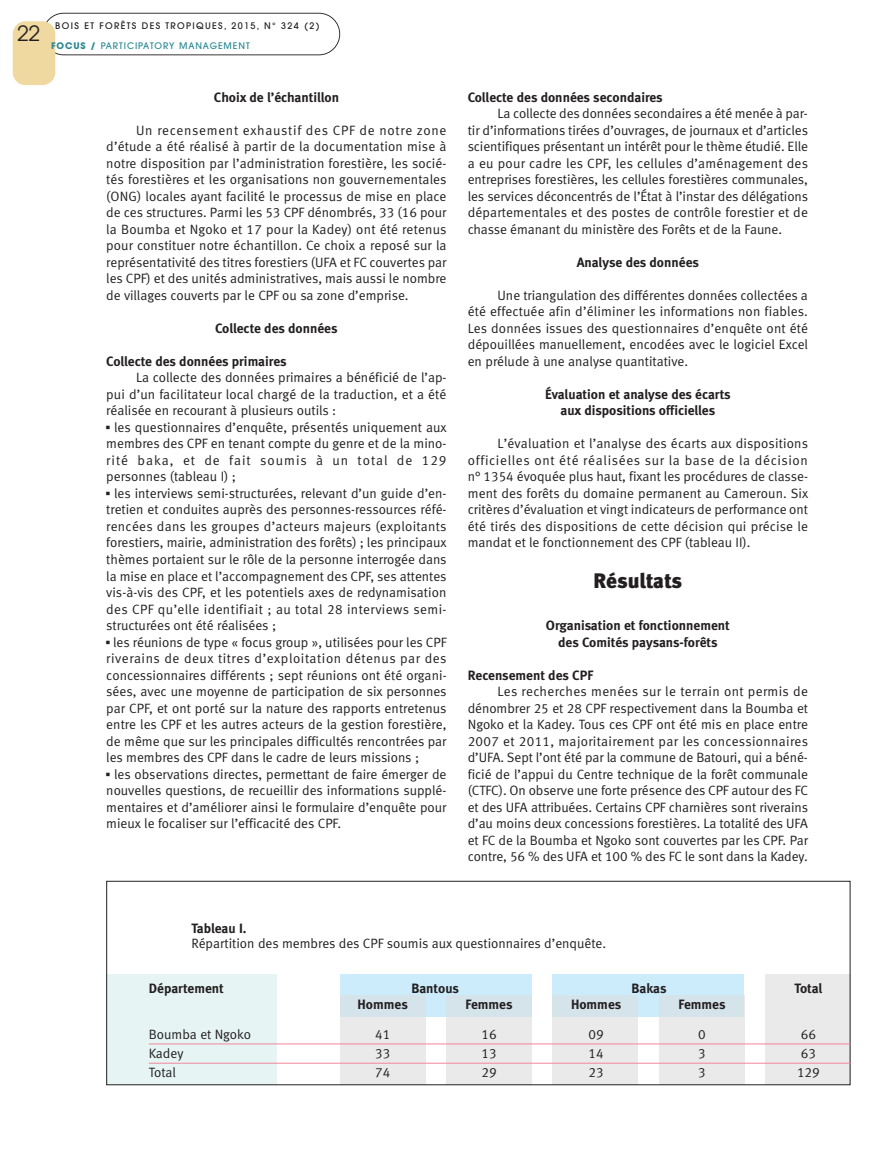
<style>
.page{position:relative;width:893px;height:1149px;background:#fff}
.page>*{position:absolute;margin:0;border:0;box-sizing:border-box;transform-origin:0 0}
.t1{font:21px "Meta Black LF";letter-spacing:-.005em;color:#231f20}
.t2{font:21px "Avant Garde";color:#231f20}
.t3{font:13.5px/16.5px "Meta Normal LF";color:#231f20;text-align:justify}
.t4{font:13.5px/16.5px "Meta Bold LF";color:#231f20;text-align:center}
.t5{font:500 9px/19.6px "Avant Garde";letter-spacing:.15em;color:#231f20}
.s1{font-weight:700;color:#2c8993}
.s2{color:#2c8993}
.s3{font-family:"Universal Newswith Comm Pi"}
</style>
<div class="page">
<svg style="left:46px;top:13px;width:294px;height:42px"></svg>
<div style="left:13px;top:21px;width:42px;height:64px;background:#f0d9a0;border-radius:13px"></div>
<div style="left:340px;top:974px;width:191px;height:42px;background:#ccecfb"></div>
<div style="left:553px;top:974px;width:191px;height:42px;background:#ccecfb"></div>
<div style="left:106px;top:974px;width:170px;height:110px;background:#e6f4f4"></div>
<div style="left:340px;top:995px;width:85px;height:89px;background:#dcdddf;opacity:.6"></div>
<div style="left:446px;top:995px;width:85px;height:89px;background:#dcdddf;opacity:.6"></div>
<div style="left:553px;top:995px;width:85px;height:89px;background:#dcdddf;opacity:.6"></div>
<div style="left:659px;top:995px;width:85px;height:89px;background:#dcdddf;opacity:.6"></div>
<div style="left:765px;top:974px;width:85px;height:110px;background:#eaeaeb"></div>
<div style="left:106px;top:880px;width:744px;height:204px;border:1px solid #231f20"></div>
<hr style="left:149px;top:1043px;width:701px;height:1px;background:#f3869a">
<hr style="left:149px;top:1062px;width:701px;height:1px;background:#f3869a">
<h1 class="t2" style="left:17px;top:26px;width:25px">22</h1>
<p class="t5" style="left:51px;top:17px;width:270px;text-indent:4px">BOIS ET FORÊTS DES TROPIQUES, 2015, N° 324 (2)<br><span class="s1">FOCUS /</span> <span class="s2">PARTICIPATORY MANAGEMENT</span></p>
<p class="t4" style="left:214px;top:90px;width:127px">Choix de l’échantillon</p>
<p class="t3" style="left:106px;top:123px;width:342px;text-indent:30px">Un recensement exhaustif des CPF de notre zone d’étude a été réalisé à partir de la documentation mise à notre disposition par l’administration forestière, les socié&shy;tés forestières et les organisations non gouvernementales (ONG) locales ayant facilité le processus de mise en place de ces structures. Parmi les 53 CPF dénombrés, 33 (16 pour la Boumba et Ngoko et 17 pour la Kadey) ont été retenus pour constituer notre échantillon. Ce choix a reposé sur la représentativité des titres forestiers (UFA et FC couvertes par les CPF) et des unités administratives, mais aussi le nombre de villages couverts par le CPF ou sa zone d’emprise.</p>
<p class="t4" style="left:215px;top:321px;width:124px">Collecte des données</p>
<p class="t4" style="left:106px;top:354px;width:182px">Collecte des données primaires</p>
<p class="t3" style="left:106px;top:370px;width:342px;text-indent:30px">La collecte des données primaires a bénéficié de l’ap&shy;pui d’un facilitateur local chargé de la traduction, et a été réalisée en recourant à plusieurs outils :</p>
<p class="t3" style="left:106px;top:420px;width:342px"><span class="s3">▪</span> les questionnaires d’enquête, présentés uniquement aux membres des CPF en tenant compte du genre et de la mino&shy;rité baka, et de fait soumis à un total de 129 personnes (tableau I) ;</p>
<p class="t3" style="left:106px;top:486px;width:342px"><span class="s3">▪</span> les interviews semi-structurées, relevant d’un guide d’en&shy;tretien et conduites auprès des personnes-ressources réfé&shy;rencées dans les groupes d’acteurs majeurs (exploitants forestiers, mairie, administration des forêts) ; les principaux thèmes portaient sur le rôle de la personne interrogée dans la mise en place et l’accompagnement des CPF, ses attentes vis-à-vis des CPF, et les potentiels axes de redynamisation des CPF qu’elle identifiait ; au total 28 interviews semi&shy;structurées ont été réalisées ;</p>
<p class="t3" style="left:106px;top:634px;width:342px"><span class="s3">▪</span> les réunions de type « focus group », utilisées pour les CPF riverains de deux titres d’exploitation détenus par des concessionnaires différents ; sept réunions ont été organi&shy;sées, avec une moyenne de participation de six personnes par CPF, et ont porté sur la nature des rapports entretenus entre les CPF et les autres acteurs de la gestion forestière, de même que sur les principales difficultés rencontrées par les membres des CPF dans le cadre de leurs missions ;</p>
<p class="t3" style="left:106px;top:766px;width:342px"><span class="s3">▪</span> les observations directes, permettant de faire émerger de nouvelles questions, de recueillir des informations supplé&shy;mentaires et d’améliorer ainsi le formulaire d’enquête pour mieux le focaliser sur l’efficacité des CPF.</p>
<p class="t4" style="left:468px;top:90px;width:197px">Collecte des données secondaires</p>
<p class="t3" style="left:468px;top:106px;width:342px;text-indent:30px">La collecte des données secondaires a été menée à par&shy;tir d’informations tirées d’ouvrages, de journaux et d’articles scientifiques présentant un intérêt pour le thème étudié. Elle a eu pour cadre les CPF, les cellules d’aménagement des entreprises forestières, les cellules forestières communales, les services déconcentrés de l’État à l’instar des délégations départementales et des postes de contrôle forestier et de chasse émanant du ministère des Forêts et de la Faune.</p>
<p class="t4" style="left:577px;top:255px;width:124px">Analyse des données</p>
<p class="t3" style="left:468px;top:288px;width:342px;text-indent:30px">Une triangulation des différentes données collectées a été effectuée afin d’éliminer les informations non fiables.<br>Les données issues des questionnaires d’enquête ont été dépouillées manuellement, encodées avec le logiciel Excel en prélude à une analyse quantitative.</p>
<p class="t4" style="left:545px;top:387px;width:187px">Évaluation et analyse des écarts aux dispositions officielles</p>
<p class="t3" style="left:468px;top:436px;width:342px;text-indent:30px">L’évaluation et l’analyse des écarts aux dispositions officielles ont été réalisées sur la base de la décision n° 1354 évoquée plus haut, fixant les procédures de classe&shy;ment des forêts du domaine permanent au Cameroun. Six critères d’évaluation et vingt indicateurs de performance ont été tirés des dispositions de cette décision qui précise le mandat et le fonctionnement des CPF (tableau II).</p>
<h1 class="t1" style="left:593px;top:573px;width:90px">Résultats</h1>
<p class="t4" style="left:546px;top:618px;width:185px">Organisation et fonctionnement des Comités paysans-forêts</p>
<p class="t4" style="left:468px;top:667px;width:127px">Recensement des CPF</p>
<p class="t3" style="left:468px;top:684px;width:342px;text-indent:30px">Les recherches menées sur le terrain ont permis de dénombrer 25 et 28 CPF respectivement dans la Boumba et Ngoko et la Kadey. Tous ces CPF ont été mis en place entre 2007 et 2011, majoritairement par les concessionnaires d’UFA. Sept l’ont été par la commune de Batouri, qui a béné&shy;ficié de l’appui du Centre technique de la forêt communale (CTFC). On observe une forte présence des CPF autour des FC et des UFA attribuées. Certains CPF charnières sont riverains d’au moins deux concessions forestières. La totalité des UFA et FC de la Boumba et Ngoko sont couvertes par les CPF. Par contre, 56 % des UFA et 100 % des FC le sont dans la Kadey.</p>
<p class="t4" style="left:191px;top:921px;width:57px">Tableau I.</p>
<p class="t3" style="left:191px;top:936px;width:416px">Répartition des membres des CPF soumis aux questionnaires d’enquête.</p>
<p class="t4" style="left:149px;top:981px;width:77px">Département</p>
<p class="t4" style="left:411px;top:981px;width:49px">Bantous</p>
<p class="t4" style="left:631px;top:981px;width:37px">Bakas</p>
<p class="t4" style="left:794px;top:981px;width:29px">Total</p>
<p class="t4" style="left:358px;top:996px;width:52px">Hommes</p>
<p class="t4" style="left:465px;top:996px;width:49px">Femmes</p>
<p class="t4" style="left:571px;top:996px;width:52px">Hommes</p>
<p class="t4" style="left:678px;top:996px;width:49px">Femmes</p>
<p class="t3" style="left:149px;top:1026px;width:104px">Boumba et Ngoko</p>
<p class="t3" style="left:375px;top:1026px;width:17px">41</p>
<p class="t3" style="left:481px;top:1026px;width:17px">16</p>
<p class="t3" style="left:589px;top:1026px;width:17px">09</p>
<p class="t3" style="left:698px;top:1026px;width:9px">0</p>
<p class="t3" style="left:801px;top:1026px;width:17px">66</p>
<p class="t3" style="left:149px;top:1045px;width:36px">Kadey</p>
<p class="t3" style="left:375px;top:1045px;width:17px">33</p>
<p class="t3" style="left:481px;top:1045px;width:17px">13</p>
<p class="t3" style="left:589px;top:1045px;width:17px">14</p>
<p class="t3" style="left:698px;top:1045px;width:9px">3</p>
<p class="t3" style="left:801px;top:1045px;width:17px">63</p>
<p class="t3" style="left:149px;top:1065px;width:29px">Total</p>
<p class="t3" style="left:375px;top:1065px;width:17px">74</p>
<p class="t3" style="left:481px;top:1065px;width:17px">29</p>
<p class="t3" style="left:589px;top:1065px;width:17px">23</p>
<p class="t3" style="left:698px;top:1065px;width:9px">3</p>
<p class="t3" style="left:797px;top:1065px;width:24px">129</p>
</div>
